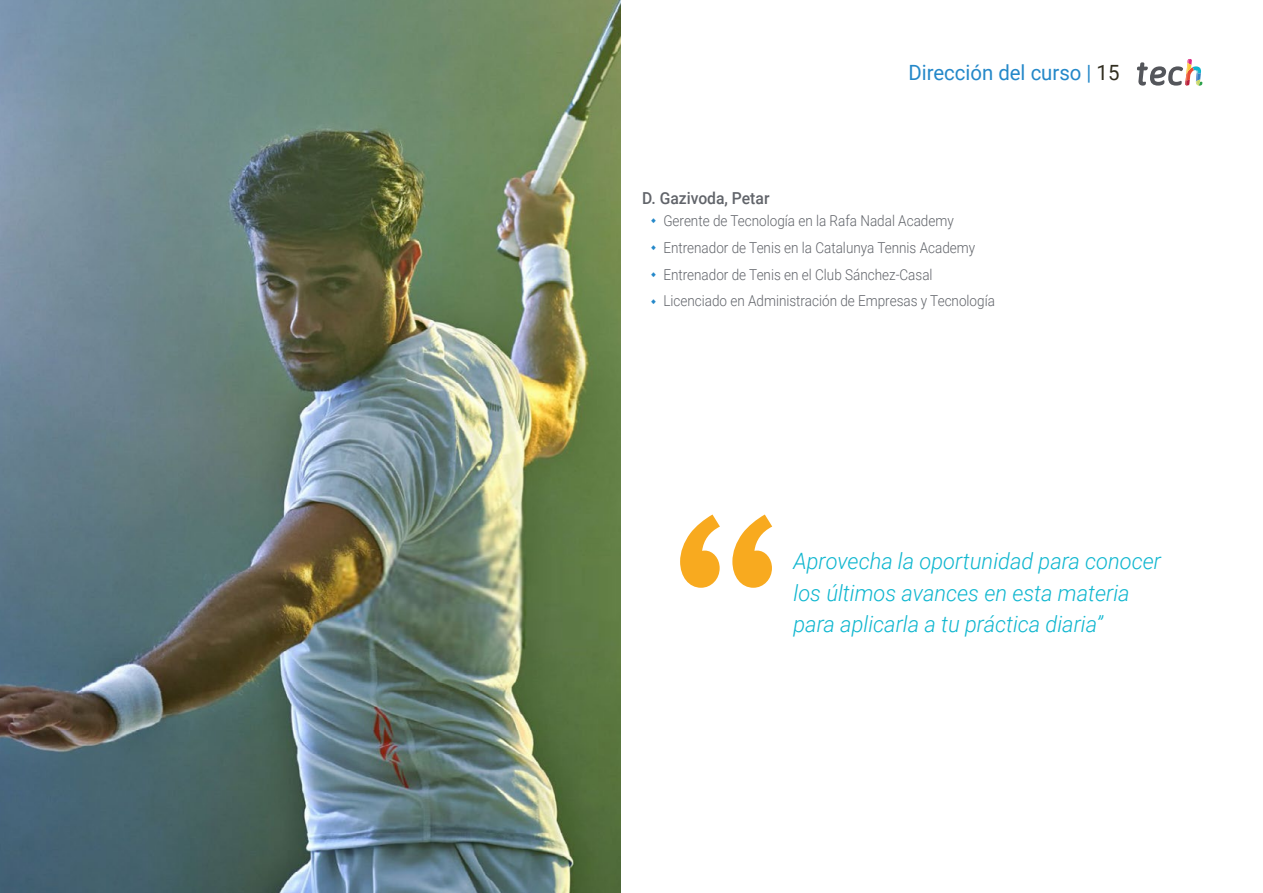
<style>
.page{position:relative;width:1263px;height:893px;background:#fff}
.page>*{position:absolute;margin:0;border:0;box-sizing:border-box;transform-origin:0 0}
.t1{font:italic 300 22.5px/31.5px "Roboto";color:#0fb6cf}
.t2{font:21px "Roboto";color:#2488c9}
.t3{font:500 16.5px "Roboto";color:#61646a;scale:.95 1}
.t4{font:300 15px/26.7px "Roboto";color:#61646a;scale:.9 1}
.s1{color:#312e20}
</style>
<div class="page">
<img style="left:0;top:0;width:621px;height:893px">
<svg style="left:680px;top:514px;width:92px;height:74px"></svg>
<svg style="left:1137px;top:59px;width:65px;height:27px"></svg>
<h2 class="t2" style="left:908px;top:57px;width:213px">Dirección del curso | <span class="s1">15</span></h2>
<p class="t3" style="left:642px;top:186px;width:136px">D. Gazivoda, Petar</p>
<p class="t4" style="left:663px;top:207px;width:370px">Gerente de Tecnología en la Rafa Nadal Academy Entrenador de Tenis en la Catalunya Tennis Academy Entrenador de Tenis en el Club Sánchez-Casal Licenciado en Administración de Empresas y Tecnología</p>
<h1 class="t1" style="left:793px;top:544px;width:369px">Aprovecha la oportunidad para conocer los últimos avances en esta materia para aplicarla a tu práctica diaria”</h1>
</div>
